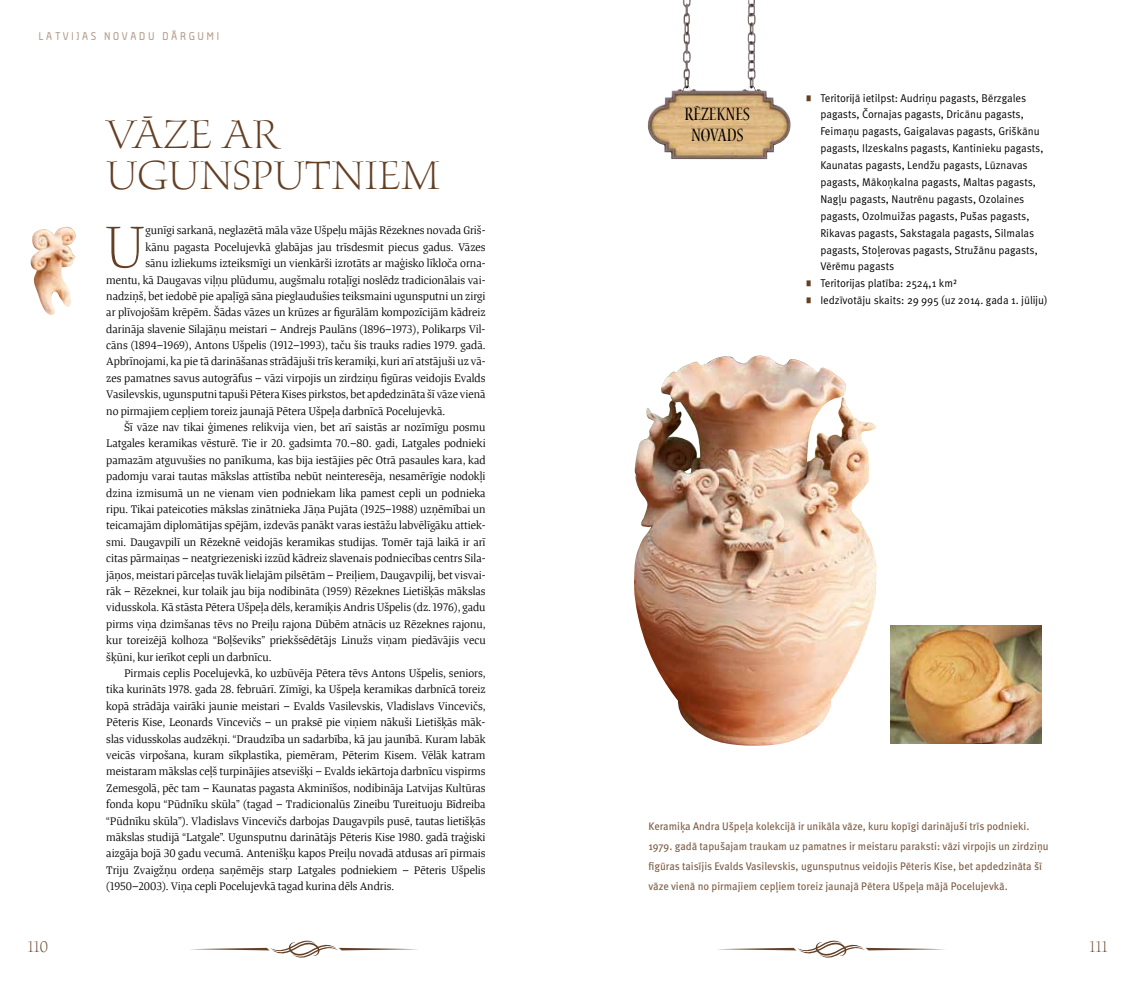
<style>
.page{position:relative;width:1134px;height:993px;background:#fff}
.page>*{position:absolute;margin:0;border:0;box-sizing:border-box;transform-origin:0 0}
.t1{font:300 63.12px "Tanger Serif Medium Ul";color:#633f24}
.t2{font:300 45.75px/41.2px "Waters Titling Pro";color:#633f24}
.t3{font:condensed 20.38px/20.4px "Waters Titling Pro";color:#000;text-align:center}
.t4{font:300 17.5px "Waters Titling Pro";color:#633f24}
.t5{font:500 11.75px "Tanger Serif";color:#000}
.t6{font:11.25px/16.9px "Meta Pro";color:#000;scale:.95 1}
.t7{font:500 11.25px "Aneba";letter-spacing:.26em;color:#b7a190}
.t8{font:11px/20px "Meta Pro";color:#7c5b41;scale:.95 1}
</style>
<div class="page">
<svg style="left:190px;top:940px;width:228px;height:18px"></svg>
<svg style="left:717px;top:940px;width:228px;height:18px"></svg>
<img style="left:647px;top:0;width:106px;height:145px">
<img style="left:30px;top:227px;width:46px;height:88px">
<img style="left:891px;top:625px;width:150px;height:118px">
<img style="left:634px;top:355px;width:243px;height:391px">
<p class="t7" style="left:39px;top:30px;width:182px">LATVIJAS NOVADU DĀRGUMI</p>
<h2 class="t2" style="left:106px;top:115px;width:335px">VĀZE AR<br>UGUNSPUTNIEM</h2>
<h1 class="t1" style="left:105px;top:206px;width:43px">U</h1>
<p class="t5" style="left:146px;top:223px;width:341px">gunīgi sarkanā, neglazētā māla vāze Ušpeļu mājās Rēzeknes novada Griš-</p>
<p class="t5" style="left:146px;top:239px;width:342px">kānu pagasta Pocelujevkā glabājas jau trīsdesmit piecus gadus. Vāzes</p>
<p class="t5" style="left:146px;top:255px;width:341px">sānu izliekums izteiksmīgi un vienkārši izrotāts ar maģisko līkloča orna-</p>
<p class="t5" style="left:106px;top:272px;width:381px">mentu, kā Daugavas viļņu plūdumu, augšmalu rotaļīgi noslēdz tradicionālais vai-</p>
<p class="t5" style="left:106px;top:288px;width:381px">nadziņš, bet iedobē pie apaļīgā sāna pieglaudušies teiksmaini ugunsputni un zirgi</p>
<p class="t5" style="left:106px;top:305px;width:381px">ar plīvojošām krēpēm. Šādas vāzes un krūzes ar figurālām kompozīcijām kādreiz</p>
<p class="t5" style="left:106px;top:321px;width:381px">darināja slavenie Silajāņu meistari – Andrejs Paulāns (1896–1973), Polikarps Vil-</p>
<p class="t5" style="left:106px;top:337px;width:381px">cāns (1894–1969), Antons Ušpelis (1912–1993), taču šis trauks radies 1979. gadā.</p>
<p class="t5" style="left:106px;top:354px;width:381px">Apbrīnojami, ka pie tā darināšanas strādājuši trīs keramiķi, kuri arī atstājuši uz vā-</p>
<p class="t5" style="left:106px;top:370px;width:381px">zes pamatnes savus autogrāfus – vāzi virpojis un zirdziņu figūras veidojis Evalds</p>
<p class="t5" style="left:106px;top:386px;width:381px">Vasilevskis, ugunsputni tapuši Pētera Kises pirkstos, bet apdedzināta šī vāze vienā</p>
<p class="t5" style="left:106px;top:403px;width:340px">no pirmajiem cepļiem toreiz jaunajā Pētera Ušpeļa darbnīcā Pocelujevkā.</p>
<p class="t5" style="left:124px;top:419px;width:363px">Šī vāze nav tikai ģimenes relikvija vien, bet arī saistās ar nozīmīgu posmu</p>
<p class="t5" style="left:106px;top:436px;width:381px">Latgales keramikas vēsturē. Tie ir 20. gadsimta 70.–80. gadi, Latgales podnieki</p>
<p class="t5" style="left:106px;top:452px;width:381px">pamazām atguvušies no panīkuma, kas bija iestājies pēc Otrā pasaules kara, kad</p>
<p class="t5" style="left:106px;top:468px;width:381px">padomju varai tautas mākslas attīstība nebūt neinteresēja, nesamērīgie nodokļi</p>
<p class="t5" style="left:106px;top:485px;width:381px">dzina izmisumā un ne vienam vien podniekam lika pamest cepli un podnieka</p>
<p class="t5" style="left:106px;top:501px;width:381px">ripu. Tikai pateicoties mākslas zinātnieka Jāņa Pujāta (1925–1988) uzņēmībai un</p>
<p class="t5" style="left:106px;top:518px;width:381px">teicamajām diplomātijas spējām, izdevās panākt varas iestāžu labvēlīgāku attiek-</p>
<p class="t5" style="left:106px;top:534px;width:381px">smi. Daugavpilī un Rēzeknē veidojās keramikas studijas. Tomēr tajā laikā ir arī</p>
<p class="t5" style="left:106px;top:550px;width:381px">citas pārmaiņas – neatgriezeniski izzūd kādreiz slavenais podniecības centrs Sila-</p>
<p class="t5" style="left:106px;top:567px;width:381px">jāņos, meistari pārceļas tuvāk lielajām pilsētām – Preiļiem, Daugavpilij, bet visvai-</p>
<p class="t5" style="left:106px;top:583px;width:381px">rāk – Rēzeknei, kur tolaik jau bija nodibināta (1959) Rēzeknes Lietišķās mākslas</p>
<p class="t5" style="left:106px;top:599px;width:381px">vidusskola. Kā stāsta Pētera Ušpeļa dēls, keramiķis Andris Ušpelis (dz. 1976), gadu</p>
<p class="t5" style="left:106px;top:616px;width:381px">pirms viņa dzimšanas tēvs no Preiļu rajona Dūbēm atnācis uz Rēzeknes rajonu,</p>
<p class="t5" style="left:106px;top:632px;width:381px">kur toreizējā kolhoza “Boļševiks” priekšsēdētājs Linužs viņam piedāvājis vecu</p>
<p class="t5" style="left:106px;top:649px;width:167px">šķūni, kur ierīkot cepli un darbnīcu.</p>
<p class="t5" style="left:124px;top:665px;width:363px">Pirmais ceplis Pocelujevkā, ko uzbūvēja Pētera tēvs Antons Ušpelis, seniors,</p>
<p class="t5" style="left:106px;top:681px;width:381px">tika kurināts 1978. gada 28. februārī. Zīmīgi, ka Ušpeļa keramikas darbnīcā toreiz</p>
<p class="t5" style="left:106px;top:698px;width:381px">kopā strādāja vairāki jaunie meistari – Evalds Vasilevskis, Vladislavs Vincevičs,</p>
<p class="t5" style="left:106px;top:714px;width:381px">Pēteris Kise, Leonards Vincevičs – un praksē pie viņiem nākuši Lietišķās māk-</p>
<p class="t5" style="left:106px;top:730px;width:381px">slas vidusskolas audzēkņi. “Draudzība un sadarbība, kā jau jaunībā. Kuram labāk</p>
<p class="t5" style="left:106px;top:747px;width:381px">veicās virpošana, kuram sīkplastika, piemēram, Pēterim Kisem. Vēlāk katram</p>
<p class="t5" style="left:106px;top:763px;width:381px">meistaram mākslas ceļš turpinājies atsevišķi – Evalds iekārtoja darbnīcu vispirms</p>
<p class="t5" style="left:106px;top:780px;width:381px">Zemesgolā, pēc tam – Kaunatas pagasta Akminīšos, nodibināja Latvijas Kultūras</p>
<p class="t5" style="left:106px;top:796px;width:381px">fonda kopu “Pūdnīku skūla” (tagad – Tradicionalūs Zineibu Tureituoju Bīdreiba</p>
<p class="t5" style="left:106px;top:812px;width:381px">“Pūdnīku skūla”). Vladislavs Vincevičs darbojas Daugavpils pusē, tautas lietišķās</p>
<p class="t5" style="left:106px;top:829px;width:381px">mākslas studijā “Latgale”. Ugunsputnu darinātājs Pēteris Kise 1980. gadā traģiski</p>
<p class="t5" style="left:106px;top:845px;width:381px">aizgāja bojā 30 gadu vecumā. Antenišķu kapos Preiļu novadā atdusas arī pirmais</p>
<p class="t5" style="left:106px;top:861px;width:381px">Triju Zvaigžņu ordeņa saņēmējs starp Latgales podniekiem – Pēteris Ušpelis</p>
<p class="t5" style="left:106px;top:878px;width:289px">(1950–2003). Viņa cepli Pocelujevkā tagad kurina dēls Andris.</p>
<h3 class="t3" style="left:685px;top:105px;width:67px">RĒZEKNES<br>NOVADS</h3>
<p class="t6" style="left:820px;top:90px;width:241px">Teritorijā ietilpst: Audriņu pagasts, Bērzgales pagasts, Čornajas pagasts, Dricānu pagasts, Feimaņu pagasts, Gaigalavas pagasts, Griškānu pagasts, Ilzeskalns pagasts, Kantinieku pagasts, Kaunatas pagasts, Lendžu pagasts, Lūznavas pagasts, Mākoņkalna pagasts, Maltas pagasts, Nagļu pagasts, Nautrēnu pagasts, Ozolaines pagasts, Ozolmuižas pagasts, Pušas pagasts, Rikavas pagasts, Sakstagala pagasts, Silmalas pagasts, Stoļerovas pagasts, Stružānu pagasts, Vērēmu pagasts<br>Teritorijas platība: 2524,1 km²<br>Iedzīvotāju skaits: 29 995 (uz 2014. gada 1. jūliju)</p>
<p class="t8" style="left:648px;top:816px;width:423px">Keramiķa Andra Ušpeļa kolekcijā ir unikāla vāze, kuru kopīgi darinājuši trīs podnieki.<br>1979. gadā tapušajam traukam uz pamatnes ir meistaru paraksti: vāzi virpojis un zirdziņu figūras taisījis Evalds Vasilevskis, ugunsputnus veidojis Pēteris Kise, bet apdedzināta šī vāze vienā no pirmajiem cepļiem toreiz jaunajā Pētera Ušpeļa mājā Pocelujevkā.</p>
<h3 class="t4" style="left:28px;top:936px;width:22px">110</h3>
<h3 class="t4" style="left:1090px;top:936px;width:20px">111</h3>
</div>
